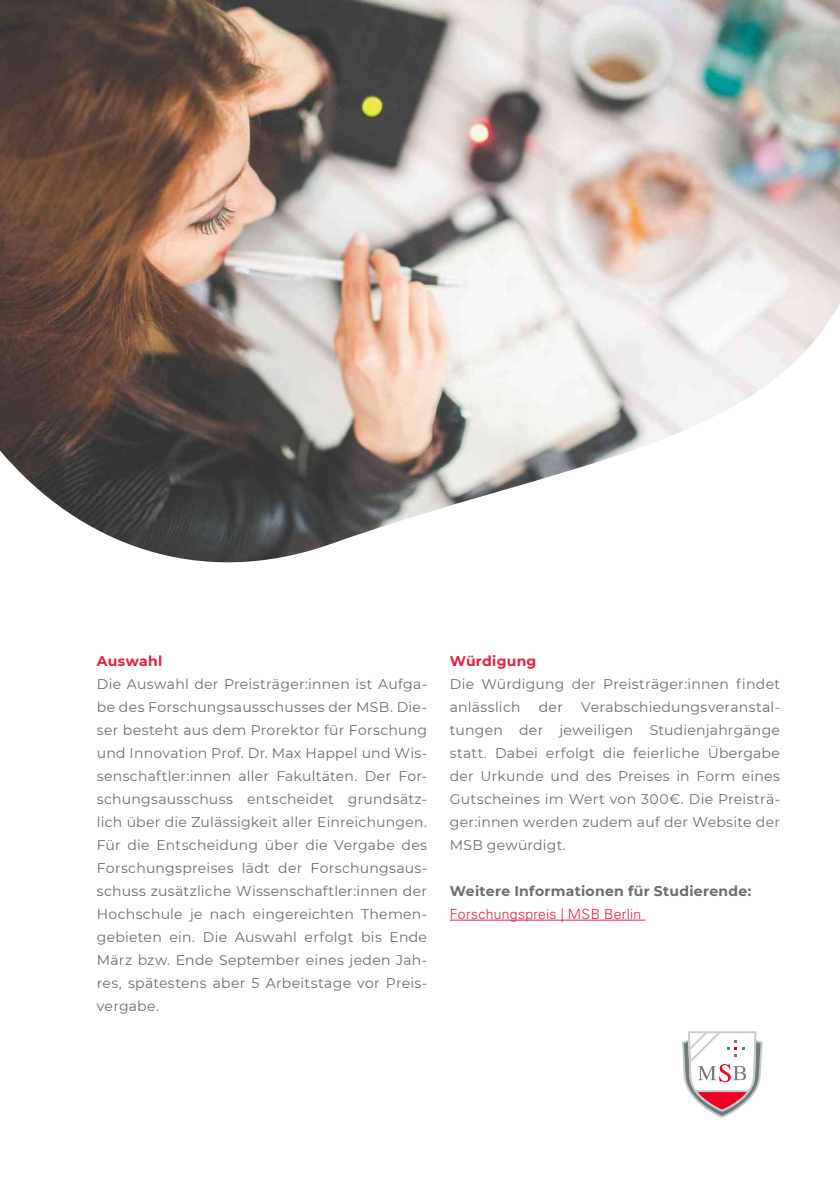
<style>
.page{position:relative;width:840px;height:1191px;background:#fff}
.page>*{position:absolute;margin:0;border:0;box-sizing:border-box;transform-origin:0 0}
.t1{font:14px/23px "Montserrat";letter-spacing:.015em;color:#6c6d70;text-align:justify}
.t2{font:700 14px "Montserrat";letter-spacing:.02em;color:#6c6d70}
.t3{font:300 14px "Univers LT Std";letter-spacing:.02em;color:#e22044}
.t4{font:700 14px "Montserrat";letter-spacing:.02em;color:#e22044}
</style>
<div class="page">
<img style="left:0;top:0;width:839px;height:563px">
<hr style="left:449px;top:919px;width:196px;height:1px;background:#e22044">
<svg style="left:682px;top:1031px;width:80px;height:86px"></svg>
<p class="t4" style="left:97px;top:650px;width:67px">Auswahl</p>
<p class="t1" style="left:97px;top:671px;width:331px">Die Auswahl der Preisträger:innen ist Aufga&shy;be des Forschungsausschusses der MSB. Die&shy;ser besteht aus dem Prorektor für Forschung und Innovation Prof. Dr. Max Happel und Wis&shy;senschaftler:innen aller Fakultäten. Der For&shy;schungsausschuss entscheidet grundsätz&shy;lich über die Zulässigkeit aller Einreichungen.<br>Für die Entscheidung über die Vergabe des Forschungspreises lädt der Forschungsaus&shy;schuss zusätzliche Wissenschaftler:innen der Hochschule je nach eingereichten Themen&shy;gebieten ein. Die Auswahl erfolgt bis Ende März bzw. Ende September eines jeden Jah&shy;res, spätestens aber 5 Arbeitstage vor Preis&shy;vergabe.</p>
<p class="t4" style="left:449px;top:650px;width:88px">Würdigung</p>
<p class="t1" style="left:449px;top:671px;width:331px">Die Würdigung der Preisträger:innen findet anlässlich</p>
<p class="t1" style="left:449px;top:694px;width:331px;text-indent:131px">Verabschiedungsveranstal&shy;tungen der jeweiligen Studienjahrgänge statt. Dabei erfolgt die feierliche Übergabe der Urkunde und des Preises in Form eines Gutscheines im Wert von 300€. Die Preisträ&shy;ger:innen werden zudem auf der Website der MSB gewürdigt.</p>
<p class="t2" style="left:449px;top:880px;width:303px">Weitere Informationen für Studierende:</p>
<p class="t3" style="left:449px;top:905px;width:193px">Forschungspreis | MSB Berlin</p>
<p class="t1" style="left:538px;top:694px;width:26px">der</p>
</div>
